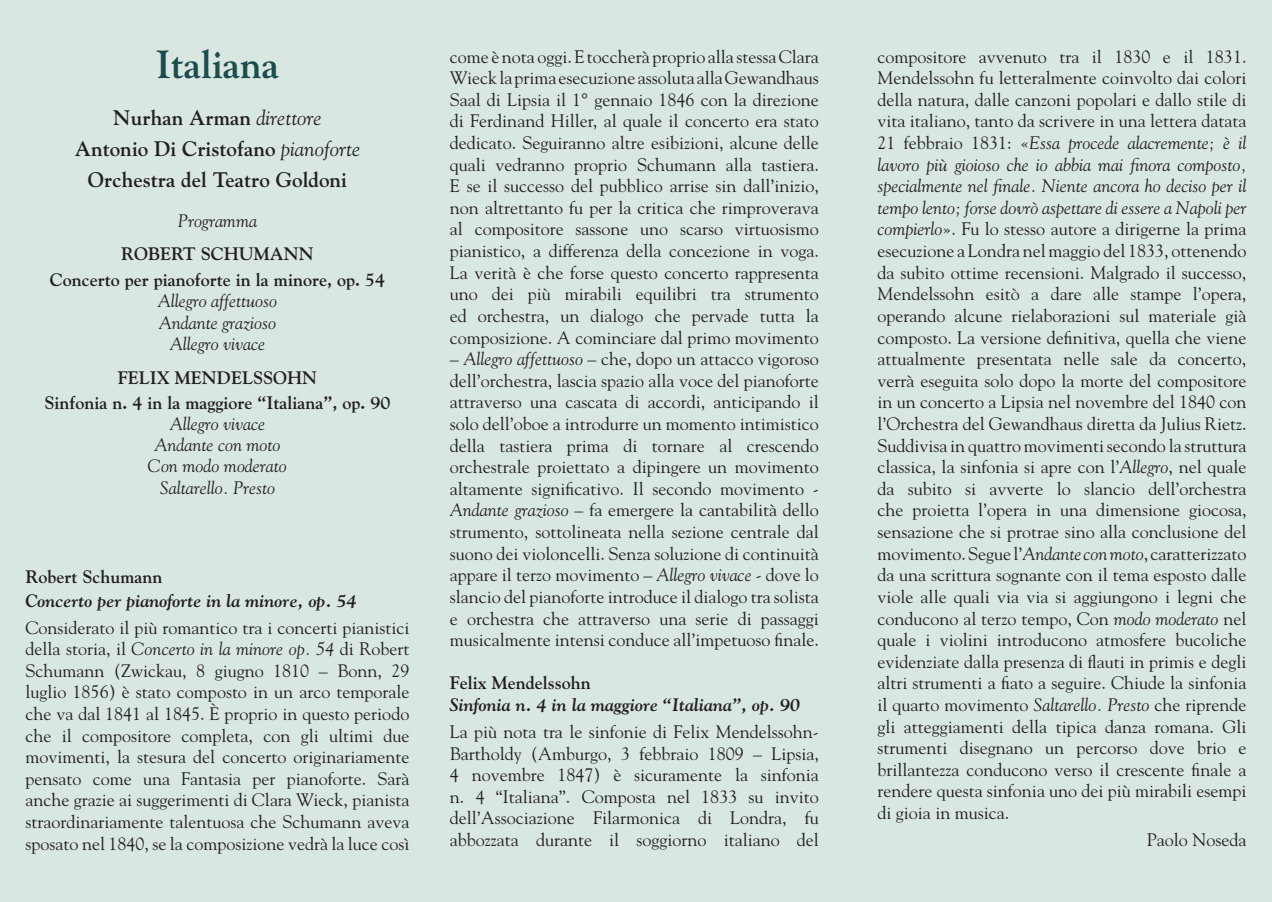
<style>
.page{position:relative;width:1272px;height:902px;background:#fff}
.page>*{position:absolute;margin:0;border:0;box-sizing:border-box;transform-origin:0 0}
.t1{font:700 39px "Goudy Std";color:#1b4c4e}
.t2{font:700 21px "Goudy Std";color:#231f20}
.t3{font:18px/21.6px "Goudy Std";color:#231f20;text-align:justify}
.t4{font:700 18px "Goudy Std";color:#231f20}
.t5{font:italic 18px "Goudy Std";color:#231f20}
.t6{font:italic 700 18px "Goudy Std";color:#231f20}
.s1{font-weight:400;font-style:italic}
.s2{font-style:italic}
</style>
<div class="page">
<div style="left:0;top:0;width:1271px;height:901px;background:#d9e7e1"></div>
<p class="t1" style="left:156px;top:41px;width:125px">Italiana</p>
<p class="t2" style="left:113px;top:105px;width:210px">Nurhan Arman <span class="s1">direttore</span></p>
<p class="t2" style="left:75px;top:136px;width:287px">Antonio Di Cristofano <span class="s1">pianoforte</span></p>
<p class="t2" style="left:88px;top:168px;width:260px">Orchestra del Teatro Goldoni</p>
<p class="t5" style="left:178px;top:210px;width:80px">Programma</p>
<p class="t4" style="left:121px;top:243px;width:194px">ROBERT SCHUMANN</p>
<p class="t4" style="left:50px;top:268px;width:337px">Concerto per pianoforte in la minore, op. 54</p>
<p class="t5" style="left:158px;top:290px;width:121px">Allegro affettuoso</p>
<p class="t5" style="left:159px;top:312px;width:119px">Andante grazioso</p>
<p class="t5" style="left:170px;top:333px;width:97px">Allegro vivace</p>
<p class="t4" style="left:118px;top:366px;width:201px">FELIX MENDELSSOHN</p>
<p class="t4" style="left:44px;top:392px;width:348px">Sinfonia n. 4 in la maggiore “Italiana”, op. 90</p>
<p class="t5" style="left:170px;top:413px;width:97px">Allegro vivace</p>
<p class="t5" style="left:154px;top:434px;width:127px">Andante con moto</p>
<p class="t5" style="left:148px;top:455px;width:140px">Con modo moderato</p>
<p class="t5" style="left:160px;top:476px;width:117px">Saltarello. Presto</p>
<p class="t4" style="left:26px;top:565px;width:139px">Robert Schumann</p>
<p class="t6" style="left:26px;top:589px;width:333px">Concerto per pianoforte in la minore, op. 54</p>
<p class="t3" style="left:26px;top:616px;width:385px">Considerato il più romantico tra i concerti pianistici della storia, il <span class="s2">Concerto in la minore op. 54</span> di Robert Schumann (Zwickau, 8 giugno 1810 – Bonn, 29 luglio 1856) è stato composto in un arco temporale che va dal 1841 al 1845. È proprio in questo periodo che il compositore completa, con gli ultimi due movimenti, la stesura del concerto originariamente pensato come una Fantasia per pianoforte. Sarà anche grazie ai suggerimenti di Clara Wieck, pianista straordinariamente talentuosa che Schumann aveva sposato nel 1840, se la composizione vedrà la luce così</p>
<p class="t3" style="left:450px;top:45px;width:370px">come è nota oggi. E toccherà proprio alla stessa Clara Wieck la prima esecuzione assoluta alla Gewandhaus Saal di Lipsia il 1° gennaio 1846 con la direzione di Ferdinand Hiller, al quale il concerto era stato dedicato. Seguiranno altre esibizioni, alcune delle quali vedranno proprio Schumann alla tastiera.<br>E se il successo del pubblico arrise sin dall’inizio, non altrettanto fu per la critica che rimproverava al compositore sassone uno scarso virtuosismo pianistico, a differenza della concezione in voga.<br>La verità è che forse questo concerto rappresenta uno dei più mirabili equilibri tra strumento ed orchestra, un dialogo che pervade tutta la composizione. A cominciare dal primo movimento</p>
<p class="t3" style="left:450px;top:348px;width:370px">– <span class="s2">Allegro affettuoso</span> – che, dopo un attacco vigoroso dell’orchestra, lascia spazio alla voce del pianoforte attraverso una cascata di accordi, anticipando il solo dell’oboe a introdurre un momento intimistico della tastiera prima di tornare al crescendo orchestrale proiettato a dipingere un movimento altamente significativo. Il secondo movimento - <span class="s2">Andante grazioso</span> – fa emergere la cantabilità dello strumento, sottolineata nella sezione centrale dal suono dei violoncelli. Senza soluzione di continuità appare il terzo movimento – <span class="s2">Allegro vivace</span> - dove lo slancio del pianoforte introduce il dialogo tra solista e orchestra che attraverso una serie di passaggi musicalmente intensi conduce all’impetuoso finale.</p>
<p class="t4" style="left:450px;top:672px;width:143px">Felix Mendelssohn</p>
<p class="t6" style="left:450px;top:693px;width:352px">Sinfonia n. 4 in la maggiore “Italiana”, op. 90</p>
<p class="t3" style="left:450px;top:720px;width:370px">La più nota tra le sinfonie di Felix Mendelssohn-Bartholdy (Amburgo, 3 febbraio 1809 – Lipsia, 4 novembre 1847) è sicuramente la sinfonia n. 4 “Italiana”. Composta nel 1833 su invito dell’Associazione Filarmonica di Londra, fu abbozzata durante il soggiorno italiano del</p>
<p class="t3" style="left:877px;top:45px;width:370px">compositore avvenuto tra il 1830 e il 1831.<br>Mendelssohn fu letteralmente coinvolto dai colori della natura, dalle canzoni popolari e dallo stile di vita italiano, tanto da scrivere in una lettera datata 21 febbraio 1831: «<span class="s2">Essa procede alacremente; è il lavoro più gioioso che io abbia mai finora composto, specialmente nel finale. Niente ancora ho deciso per il tempo lento; forse dovrò aspettare di essere a Napoli per compierlo</span>». Fu lo stesso autore a dirigerne la prima esecuzione a Londra nel maggio del 1833, ottenendo da subito ottime recensioni. Malgrado il successo, Mendelssohn esitò a dare alle stampe l’opera, operando alcune rielaborazioni sul materiale già composto. La versione definitiva, quella che viene attualmente presentata nelle sale da concerto, verrà eseguita solo dopo la morte del compositore in un concerto a Lipsia nel novembre del 1840 con l’Orchestra del Gewandhaus diretta da Julius Rietz.</p>
<p class="t3" style="left:877px;top:434px;width:370px">Suddivisa in quattro movimenti secondo la struttura classica, la sinfonia si apre con l’<span class="s2">Allegro</span>, nel quale da subito si avverte lo slancio dell’orchestra che proietta l’opera in una dimensione giocosa, sensazione che si protrae sino alla conclusione del movimento. Segue l’<span class="s2">Andante con moto</span>, caratterizzato da una scrittura sognante con il tema esposto dalle viole alle quali via via si aggiungono i legni che conducono al terzo tempo, Con <span class="s2">modo moderato</span> nel quale i violini introducono atmosfere bucoliche evidenziate dalla presenza di flauti in primis e degli altri strumenti a fiato a seguire. Chiude la sinfonia il quarto movimento <span class="s2">Saltarello. Presto</span> che riprende gli atteggiamenti della tipica danza romana. Gli strumenti disegnano un percorso dove brio e brillantezza conducono verso il crescente finale a rendere questa sinfonia uno dei più mirabili esempi di gioia in musica.</p>
<p class="t3" style="left:1146px;top:828px;width:101px">Paolo Noseda</p>
</div>
